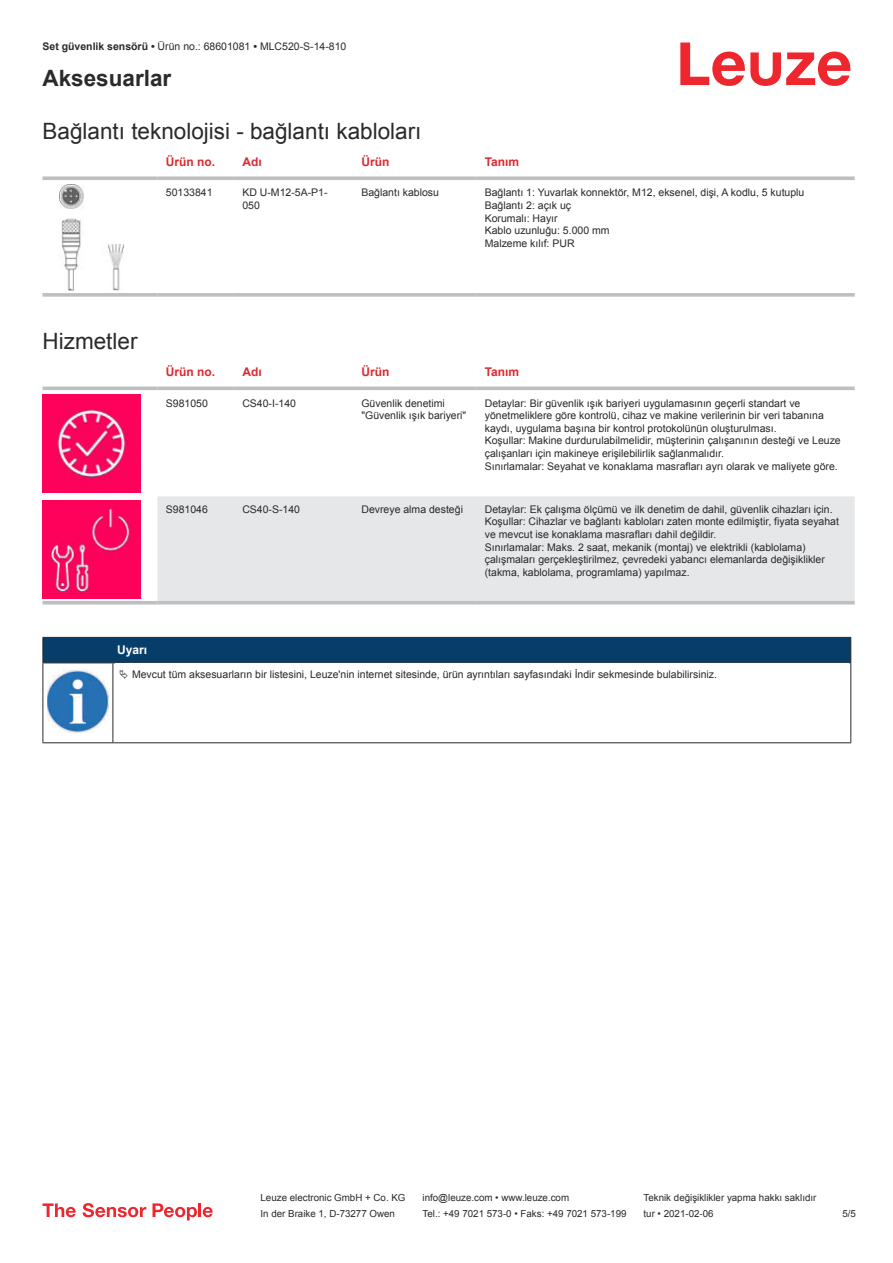
<style>
.page{position:relative;width:893px;height:1263px;background:#fff}
.page>*{position:absolute;margin:0;border:0;box-sizing:border-box;transform-origin:0 0}
.t1{font:22.5px "Arial";color:#2b292a}
.t2{font:700 22.5px "Arial";color:#2b292a}
.t3{font:700 12px "Arial";color:#db2a30}
.t4{font:700 12px "Arial";color:#fff}
.t5{font:10.5px/12.6px "Arial";color:#2b292a}
.t6{font:9.75px "Arial";color:#2b292a}
.s1{font-weight:700}
</style>
<div class="page">
<svg style="left:680px;top:43px;width:170px;height:43px"></svg>
<svg style="left:43px;top:176px;width:114px;height:4px"></svg>
<svg style="left:157px;top:176px;width:77px;height:4px"></svg>
<svg style="left:234px;top:176px;width:119px;height:4px"></svg>
<svg style="left:353px;top:176px;width:123px;height:4px"></svg>
<svg style="left:476px;top:176px;width:379px;height:4px;background:#c4c6c8"></svg>
<svg style="left:43px;top:293px;width:114px;height:4px"></svg>
<svg style="left:157px;top:293px;width:77px;height:4px"></svg>
<svg style="left:234px;top:293px;width:119px;height:4px"></svg>
<svg style="left:353px;top:293px;width:123px;height:4px"></svg>
<svg style="left:476px;top:293px;width:379px;height:4px;background:#c3c5c7"></svg>
<img style="left:59px;top:184px;width:65px;height:107px">
<svg style="left:43px;top:394px;width:812px;height:211px"></svg>
<div style="left:157px;top:496px;width:698px;height:105px;background:#e6e7e9"></div>
<svg style="left:43px;top:386px;width:114px;height:4px"></svg>
<svg style="left:157px;top:386px;width:77px;height:4px"></svg>
<svg style="left:234px;top:386px;width:119px;height:4px"></svg>
<svg style="left:353px;top:386px;width:123px;height:4px"></svg>
<svg style="left:476px;top:386px;width:379px;height:4px;background:#c5c7c9"></svg>
<hr style="left:43px;top:601px;width:114px;height:3px;background:#bdbfc1">
<hr style="left:157px;top:601px;width:77px;height:3px;background:#bdbfc1">
<hr style="left:234px;top:601px;width:119px;height:3px;background:#bdbfc1">
<hr style="left:353px;top:601px;width:123px;height:3px;background:#bdbfc1">
<hr style="left:476px;top:601px;width:379px;height:3px;background:#bdbfc1">
<img style="left:43px;top:394px;width:97px;height:98px">
<img style="left:43px;top:501px;width:97px;height:97px">
<div style="left:43px;top:637px;width:808px;height:26px;background:#063d69"></div>
<hr style="left:113px;top:662px;width:738px;height:1px;background:#2b292a">
<hr style="left:43px;top:663px;width:1px;height:75px;background:#2b292a">
<hr style="left:113px;top:663px;width:1px;height:75px;background:#2b292a">
<hr style="left:850px;top:663px;width:1px;height:75px;background:#2b292a">
<hr style="left:43px;top:742px;width:70px;height:1px;background:#2b292a">
<hr style="left:113px;top:742px;width:738px;height:1px;background:#2b292a">
<img style="left:47px;top:669px;width:61px;height:63px">
<svg style="left:43px;top:1203px;width:33px;height:14px"></svg>
<svg style="left:83px;top:1203px;width:63px;height:14px"></svg>
<svg style="left:153px;top:1203px;width:44px;height:17px"></svg>
<hr style="left:198px;top:1203px;width:3px;height:14px;background:#ed272d">
<svg style="left:203px;top:1207px;width:10px;height:10px"></svg>
<p class="t5" style="left:43px;top:41px;width:305px"><span class="s1">Set güvenlik sensörü •</span> Ürün no.: 68601081 <span class="s1">•</span> MLC520-S-14-810</p>
<h1 class="t2" style="left:43px;top:70px;width:130px">Aksesuarlar</h1>
<h1 class="t1" style="left:43px;top:116px;width:380px">Bağlantı teknolojisi - bağlantı kabloları</h1>
<p class="t3" style="left:166px;top:153px;width:51px">Ürün no.</p>
<p class="t3" style="left:242px;top:153px;width:21px">Adı</p>
<p class="t3" style="left:361px;top:157px;width:29px">Ürün</p>
<p class="t3" style="left:485px;top:153px;width:36px">Tanım</p>
<p class="t5" style="left:166px;top:187px;width:48px">50133841</p>
<p class="t5" style="left:242px;top:186px;width:87px">KD U-M12-5A-P1-<br>050</p>
<p class="t5" style="left:361px;top:186px;width:79px">Bağlantı kablosu</p>
<p class="t5" style="left:485px;top:186px;width:321px">Bağlantı 1: Yuvarlak konnektör, M12, eksenel, dişi, A kodlu, 5 kutuplu<br>Bağlantı 2: açık uç<br>Korumalı: Hayır<br>Kablo uzunluğu: 5.000 mm<br>Malzeme kılıf: PUR</p>
<h1 class="t1" style="left:43px;top:326px;width:96px">Hizmetler</h1>
<p class="t3" style="left:166px;top:363px;width:51px">Ürün no.</p>
<p class="t3" style="left:242px;top:363px;width:21px">Adı</p>
<p class="t3" style="left:361px;top:367px;width:29px">Ürün</p>
<p class="t3" style="left:485px;top:363px;width:36px">Tanım</p>
<p class="t5" style="left:166px;top:396px;width:44px">S981050</p>
<p class="t5" style="left:242px;top:397px;width:55px">CS40-I-140</p>
<p class="t5" style="left:361px;top:396px;width:106px">Güvenlik denetimi "Güvenlik ışık bariyeri"</p>
<p class="t5" style="left:485px;top:396px;width:358px">Detaylar: Bir güvenlik ışık bariyeri uygulamasının geçerli standart ve yönetmeliklere göre kontrolü, cihaz ve makine verilerinin bir veri tabanına kaydı, uygulama başına bir kontrol protokolünün oluşturulması.<br>Koşullar: Makine durdurulabilmelidir, müşterinin çalışanının desteği ve Leuze çalışanları için makineye erişilebilirlik sağlanmalıdır.<br>Sınırlamalar: Seyahat ve konaklama masrafları ayrı olarak ve maliyete göre.</p>
<p class="t5" style="left:166px;top:503px;width:44px">S981046</p>
<p class="t5" style="left:242px;top:503px;width:59px">CS40-S-140</p>
<p class="t5" style="left:361px;top:503px;width:103px">Devreye alma desteği</p>
<p class="t5" style="left:485px;top:503px;width:356px">Detaylar: Ek çalışma ölçümü ve ilk denetim de dahil, güvenlik cihazları için.<br>Koşullar: Cihazlar ve bağlantı kabloları zaten monte edilmiştir, fiyata seyahat ve mevcut ise konaklama masrafları dahil değildir.<br>Sınırlamalar: Maks. 2 saat, mekanik (montaj) ve elektrikli (kablolama) çalışmaları gerçekleştirilmez, çevredeki yabancı elemanlarda değişiklikler (takma, kablolama, programlama) yapılmaz.</p>
<p class="t4" style="left:117px;top:642px;width:32px">Uyarı</p>
<p class="t5" style="left:132px;top:668px;width:586px">Mevcut tüm aksesuarların bir listesini, Leuze'nin internet sitesinde, ürün ayrıntıları sayfasındaki İndir sekmesinde bulabilirsiniz.</p>
<p class="t6" style="left:261px;top:1191px;width:146px">Leuze electronic GmbH + Co. KG</p>
<p class="t6" style="left:423px;top:1191px;width:148px">info@leuze.com • www.leuze.com</p>
<p class="t6" style="left:644px;top:1191px;width:174px">Teknik değişiklikler yapma hakkı saklıdır</p>
<p class="t6" style="left:261px;top:1207px;width:136px">In der Braike 1, D-73277 Owen</p>
<p class="t6" style="left:423px;top:1207px;width:205px">Tel.: +49 7021 573-0 • Faks: +49 7021 573-199</p>
<p class="t6" style="left:644px;top:1207px;width:72px">tur • 2021-02-06</p>
<p class="t6" style="left:842px;top:1210px;width:15px">5 /5</p>
</div>
